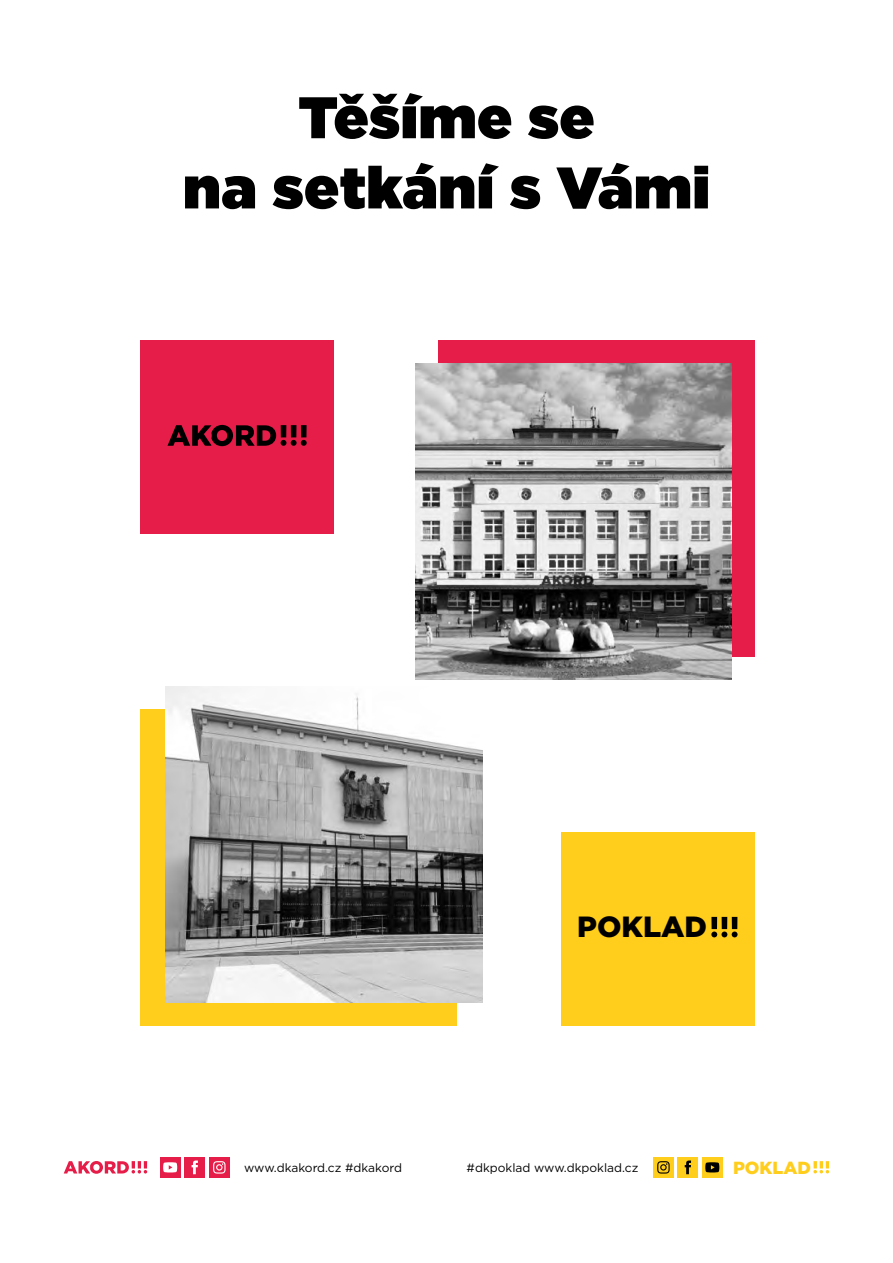
<style>
.page{position:relative;width:893px;height:1263px;background:#fff}
.page>*{position:absolute;margin:0;border:0;box-sizing:border-box;transform-origin:0 0}
.t1{font:900 58.5px/70.2px "Gotham";letter-spacing:.01em;color:#000;text-align:center}
.t2{font:900 29.25px "Gotham";color:#000}
.t3{font:900 17.55px "Gotham";color:#ffcd1c}
.t4{font:12px "Gotham";color:#000}
</style>
<div class="page">
<div style="left:140px;top:709px;width:317px;height:316px;background:#ffcd1c"></div>
<img style="left:166px;top:686px;width:316px;height:317px">
<div style="left:439px;top:340px;width:316px;height:316px;background:#e61d48"></div>
<img style="left:415px;top:363px;width:316px;height:316px">
<div style="left:140px;top:340px;width:194px;height:194px;background:#e61d48"></div>
<svg style="left:167px;top:425px;width:140px;height:21px"></svg>
<div style="left:562px;top:832px;width:193px;height:193px;background:#ffcd1c"></div>
<div style="left:711px;top:917px;width:6px;height:12px;background:#000"></div>
<div style="left:722px;top:917px;width:5px;height:12px;background:#000"></div>
<div style="left:732px;top:917px;width:5px;height:12px;background:#000"></div>
<svg style="left:711px;top:931px;width:27px;height:6px"></svg>
<svg style="left:64px;top:1161px;width:83px;height:13px"></svg>
<div style="left:185px;top:1157px;width:20px;height:20px;background:#e61d48"></div>
<svg style="left:192px;top:1160px;width:6px;height:14px"></svg>
<div style="left:209px;top:1157px;width:21px;height:20px;background:#e61d48"></div>
<svg style="left:213px;top:1161px;width:13px;height:12px"></svg>
<div style="left:160px;top:1157px;width:20px;height:20px;background:#e61d48"></div>
<svg style="left:163px;top:1162px;width:14px;height:10px"></svg>
<svg style="left:813px;top:1161px;width:16px;height:12px"></svg>
<div style="left:678px;top:1157px;width:20px;height:20px;background:#ffcd1c"></div>
<svg style="left:685px;top:1160px;width:6px;height:14px"></svg>
<div style="left:653px;top:1157px;width:21px;height:20px;background:#ffcd1c"></div>
<svg style="left:657px;top:1161px;width:13px;height:12px"></svg>
<div style="left:702px;top:1157px;width:20px;height:20px;background:#ffcd1c"></div>
<svg style="left:705px;top:1162px;width:14px;height:10px"></svg>
<h1 class="t1" style="left:183px;top:81px;width:528px">Těšíme se<br>na setkání s Vámi</h1>
<h2 class="t2" style="left:577px;top:907px;width:131px">POKLAD</h2>
<p class="t4" style="left:244px;top:1160px;width:159px">www.dkakord.cz #dkakord</p>
<p class="t4" style="left:467px;top:1160px;width:173px">#dkpoklad www.dkpoklad.cz</p>
<h3 class="t3" style="left:733px;top:1155px;width:79px">POKLAD</h3>
</div>
